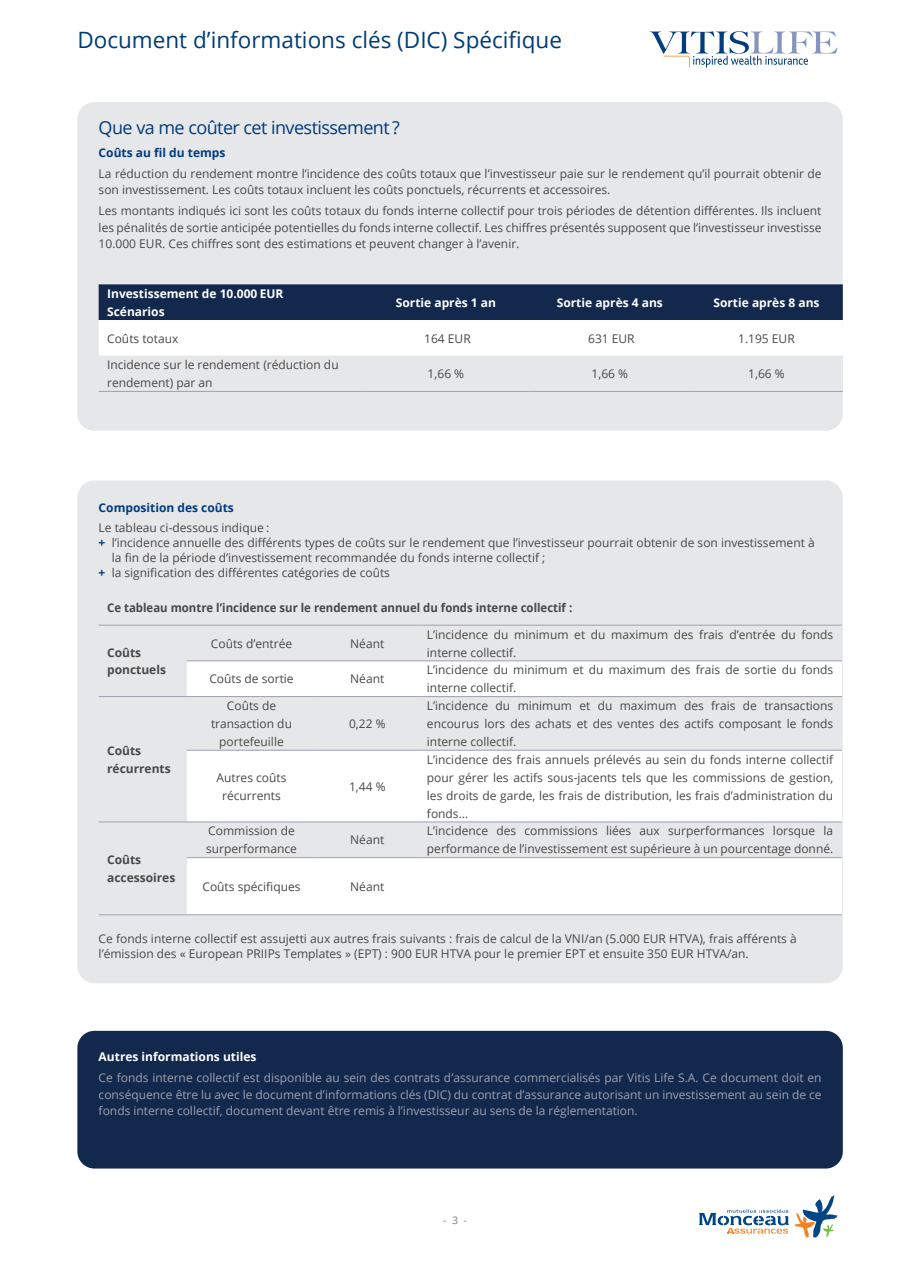
<style>
.page{position:relative;width:910px;height:1280px;background:#fff}
.page>*{position:absolute;margin:0;border:0;box-sizing:border-box;transform-origin:0 0}
.t1{font:22.5px "Open Sans";color:#003c75}
.t2{font:18px "Open Sans";letter-spacing:-.03em;color:#013c7d}
.t3{font:12px/18px "Open Sans";color:#4a4846}
.t4{font:12px/16.5px "Open Sans";color:#a0a0b0;text-align:justify}
.Header_cell_text{font:700 12px "Open Sans";color:#fff}
.t5{font:700 12px "Open Sans";color:#4a4846;scale:.95 1}
.t6{font:700 12px/18px "Open Sans";color:#4a4846}
.t7{font:700 12px "Open Sans";color:#013c7d}
.t8{font:10.5px "Open Sans";color:#837c7b}
.s1{font-weight:700;color:#013c7d}
</style>
<div class="page">
<svg style="left:699px;top:1195px;width:139px;height:42px"></svg>
<div style="left:77px;top:480px;width:766px;height:503px;background:#e6e7e9;border-radius:17px"></div>
<svg style="left:187px;top:661px;width:655px;height:253px;fill:#fff"></svg>
<hr style="left:99px;top:625px;width:88px;height:1px;background:#a0a0b0">
<hr style="left:99px;top:696px;width:88px;height:1px;background:#a0a0b0">
<hr style="left:187px;top:625px;width:129px;height:1px;background:#a0a0b0">
<hr style="left:316px;top:625px;width:102px;height:1px;background:#a0a0b0">
<hr style="left:418px;top:625px;width:424px;height:1px;background:#a0a0b0">
<hr style="left:187px;top:660px;width:129px;height:1px;background:#a0a0b0">
<hr style="left:316px;top:660px;width:102px;height:1px;background:#a0a0b0">
<hr style="left:418px;top:660px;width:424px;height:1px;background:#a0a0b0">
<hr style="left:187px;top:696px;width:129px;height:1px;background:#a0a0b0">
<hr style="left:316px;top:696px;width:102px;height:1px;background:#a0a0b0">
<hr style="left:418px;top:696px;width:424px;height:1px;background:#a0a0b0">
<hr style="left:99px;top:821px;width:88px;height:1px;background:#a0a0b0">
<hr style="left:99px;top:914px;width:88px;height:1px;background:#a0a0b0">
<hr style="left:187px;top:750px;width:129px;height:1px;background:#a0a0b0">
<hr style="left:316px;top:750px;width:102px;height:1px;background:#a0a0b0">
<hr style="left:418px;top:750px;width:424px;height:1px;background:#a0a0b0">
<hr style="left:187px;top:821px;width:129px;height:1px;background:#a0a0b0">
<hr style="left:316px;top:821px;width:102px;height:1px;background:#a0a0b0">
<hr style="left:418px;top:821px;width:424px;height:1px;background:#a0a0b0">
<hr style="left:187px;top:857px;width:129px;height:1px;background:#a0a0b0">
<hr style="left:316px;top:857px;width:102px;height:1px;background:#a0a0b0">
<hr style="left:418px;top:857px;width:424px;height:1px;background:#a0a0b0">
<hr style="left:187px;top:914px;width:129px;height:1px;background:#a0a0b0">
<hr style="left:316px;top:914px;width:102px;height:1px;background:#a0a0b0">
<hr style="left:418px;top:914px;width:424px;height:1px;background:#a0a0b0">
<div style="left:77px;top:1031px;width:766px;height:137px;background:#12284c;border-radius:17px"></div>
<div style="left:77px;top:102px;width:766px;height:329px;background:#e6e7e9;border-radius:17px"></div>
<svg style="left:99px;top:284px;width:744px;height:72px;background:#8994a6"></svg>
<hr style="left:99px;top:391px;width:263px;height:1px;background:#a0a0b0">
<hr style="left:362px;top:391px;width:168px;height:1px;background:#a0a0b0">
<hr style="left:530px;top:391px;width:160px;height:1px;background:#a0a0b0">
<hr style="left:690px;top:391px;width:153px;height:1px;background:#a0a0b0">
<svg style="left:650px;top:31px;width:188px;height:37px"></svg>
<p class="t1" style="left:77px;top:25px;width:486px">Document d’informations clés (DIC) Spécifique</p>
<p class="t2" style="left:99px;top:115px;width:303px">Que va me coûter cet investissement ?</p>
<p class="t7" style="left:99px;top:144px;width:128px">Coûts au fil du temps</p>
<p class="t3" style="left:99px;top:165px;width:724px;line-height:16.5px">La réduction du rendement montre l’incidence des coûts totaux que l’investisseur paie sur le rendement qu’il pourrait obtenir de son investissement. Les coûts totaux incluent les coûts ponctuels, récurrents et accessoires.</p>
<p class="t3" style="left:99px;top:202px;width:724px;line-height:16.5px;text-align:justify">Les montants indiqués ici sont les coûts totaux du fonds interne collectif pour trois périodes de détention différentes. Ils incluent les pénalités de sortie anticipée potentielles du fonds interne collectif. Les chiffres présentés supposent que l’investisseur investisse 10.000 EUR. Ces chiffres sont des estimations et peuvent changer à l’avenir.</p>
<p class="Header_cell_text" style="left:107px;top:285px;width:178px">Investissement de 10.000 EUR</p>
<p class="Header_cell_text" style="left:107px;top:303px;width:59px">Scénarios</p>
<p class="Header_cell_text" style="left:396px;top:294px;width:102px">Sortie après 1 an</p>
<p class="Header_cell_text" style="left:557px;top:294px;width:108px">Sortie après 4 ans</p>
<p class="Header_cell_text" style="left:713px;top:294px;width:108px">Sortie après 8 ans</p>
<p class="t3" style="left:107px;top:329px;width:73px">Coûts totaux</p>
<p class="t3" style="left:424px;top:329px;width:48px">164 EUR</p>
<p class="t3" style="left:588px;top:329px;width:48px">631 EUR</p>
<p class="t3" style="left:738px;top:329px;width:58px">1.195 EUR</p>
<p class="t3" style="left:107px;top:355px;width:233px">Incidence sur le rendement (réduction du rendement) par an</p>
<p class="t3" style="left:428px;top:364px;width:38px">1,66 %</p>
<p class="t3" style="left:592px;top:364px;width:38px">1,66 %</p>
<p class="t3" style="left:748px;top:364px;width:38px">1,66 %</p>
<p class="t7" style="left:99px;top:500px;width:137px">Composition des coûts</p>
<p class="t3" style="left:99px;top:518px;width:172px">Le tableau ci-dessous indique :</p>
<p class="t3" style="left:112px;top:535px;width:704px;line-height:15px;text-indent:-13px"><span class="s1">+</span> l’incidence annuelle des différents types de coûts sur le rendement que l’investisseur pourrait obtenir de son investissement à la fin de la période d’investissement recommandée du fonds interne collectif ;</p>
<p class="t3" style="left:99px;top:563px;width:293px"><span class="s1">+</span> la signification des différentes catégories de coûts</p>
<p class="t5" style="left:107px;top:599px;width:491px">Ce tableau montre l’incidence sur le rendement annuel du fonds interne collectif :</p>
<p class="t6" style="left:107px;top:643px;width:36px">Coûts</p>
<p class="t6" style="left:107px;top:660px;width:60px">ponctuels</p>
<p class="t3" style="left:211px;top:634px;width:83px">Coûts d’entrée</p>
<p class="t3" style="left:350px;top:634px;width:36px">Néant</p>
<p class="t3" style="left:427px;top:625px;width:408px">L’incidence du minimum et du maximum des frais d’entrée du fonds interne collectif.</p>
<p class="t3" style="left:209px;top:670px;width:86px">Coûts de sortie</p>
<p class="t3" style="left:350px;top:670px;width:36px">Néant</p>
<p class="t3" style="left:427px;top:661px;width:408px">L’incidence du minimum et du maximum des frais de sortie du fonds interne collectif.</p>
<p class="t6" style="left:107px;top:741px;width:65px">Coûts récurrents</p>
<p class="t3" style="left:211px;top:696px;width:83px;text-align:center">Coûts de transaction du portefeuille</p>
<p class="t3" style="left:349px;top:714px;width:38px">0,22 %</p>
<p class="t3" style="left:217px;top:768px;width:71px;text-align:center">Autres coûts récurrents</p>
<p class="t3" style="left:349px;top:777px;width:38px">1,44 %</p>
<p class="t3" style="left:427px;top:696px;width:408px;text-align:justify">L’incidence du minimum et du maximum des frais de transactions encourus lors des achats et des ventes des actifs composant le fonds interne collectif.</p>
<p class="t3" style="left:427px;top:750px;width:408px;text-align:justify">L’incidence des frais annuels prélevés au sein du fonds interne collectif pour gérer les actifs sous-jacents tels que les commissions de gestion, les droits de garde, les frais de distribution, les frais d’administration du fonds…</p>
<p class="t3" style="left:206px;top:822px;width:92px">Commission de surperformance</p>
<p class="t3" style="left:350px;top:831px;width:36px">Néant</p>
<p class="t3" style="left:427px;top:822px;width:408px">L’incidence des commissions liées aux surperformances lorsque la performance de l’investissement est supérieure à un pourcentage donné.</p>
<p class="t3" style="left:202px;top:877px;width:100px">Coûts spécifiques</p>
<p class="t3" style="left:350px;top:877px;width:36px">Néant</p>
<p class="t3" style="left:99px;top:931px;width:700px;line-height:15px">Ce fonds interne collectif est assujetti aux autres frais suivants : frais de calcul de la VNI/an (5.000 EUR HTVA), frais afférents à l’émission des « European PRIIPs Templates » (EPT) : 900 EUR HTVA pour le premier EPT et ensuite 350 EUR HTVA/an.</p>
<p class="t6" style="left:107px;top:850px;width:70px">Coûts accessoires</p>
<p class="Header_cell_text" style="left:99px;top:1048px;width:159px">Autres informations utiles</p>
<p class="t4" style="left:99px;top:1069px;width:724px">Ce fonds interne collectif est disponible au sein des contrats d’assurance commercialisés par Vitis Life S.A. Ce document doit en conséquence être lu avec le document d’informations clés (DIC) du contrat d’assurance autorisant un investissement au sein de ce fonds interne collectif, document devant être remis à l’investisseur au sens de la réglementation.</p>
<p class="t8" style="left:443px;top:1213px;width:25px">- 3 -</p>
</div>
